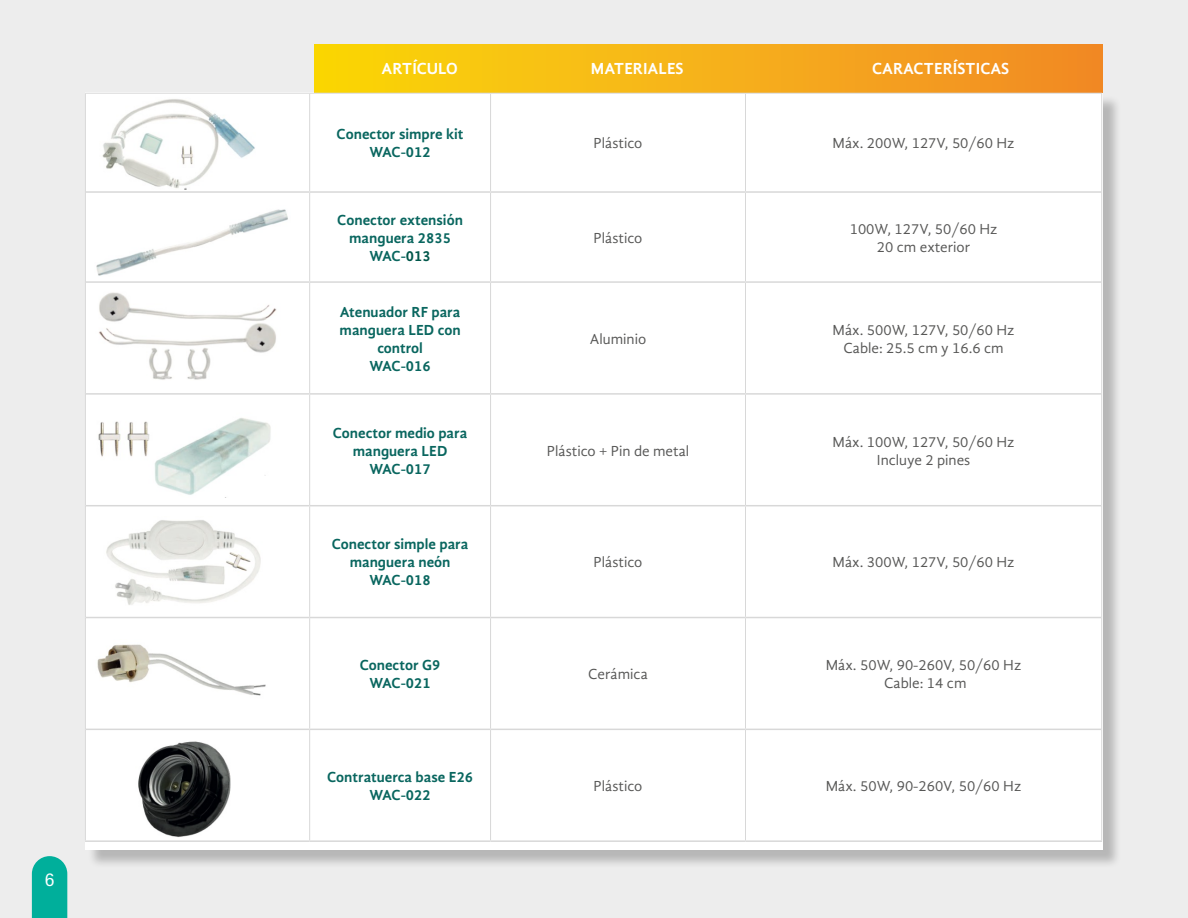
<style>
.page{position:relative;width:1188px;height:918px;background:#ededed}
.page>*{position:absolute;margin:0;border:0;box-sizing:border-box;transform-origin:0 0}
.t1{font:18px "Acumin Variable Concept";color:#fff}
.t2{font:700 16.5px "Gandhi Sans";color:#fff}
.t3{font:15px/18px "Gandhi Sans";color:#575756;text-align:center}
.t4{font:700 15px/18px "Gandhi Sans";color:#09665f;text-align:center}
.s1{color:#00574a}
</style>
<div class="page">
<div style="left:87px;top:95px;width:1035px;height:774px;background:#000;opacity:.23"></div>
<div style="left:85px;top:93px;width:1018px;height:757px;background:#fff"></div>
<div style="left:315px;top:45px;width:788px;height:48px;background:linear-gradient(to right,#fad808,#f28a27)"></div>
<svg style="left:32px;top:856px;width:35px;height:62px;background:#0eb2a0"></svg>
<hr style="left:85px;top:93px;width:225px;height:1px;background:#d8d8d8">
<hr style="left:85px;top:94px;width:1px;height:98px;background:#d8d8d8">
<hr style="left:310px;top:93px;width:181px;height:1px;background:#d8d8d8">
<hr style="left:309px;top:94px;width:1px;height:97px;background:#d8d8d8">
<hr style="left:491px;top:93px;width:255px;height:1px;background:#d8d8d8">
<hr style="left:490px;top:94px;width:1px;height:97px;background:#d8d8d8">
<hr style="left:491px;top:191px;width:255px;height:2px;background:#d8d8d8">
<hr style="left:491px;top:281px;width:255px;height:2px;background:#d8d8d8">
<hr style="left:746px;top:93px;width:356px;height:1px;background:#d8d8d8">
<hr style="left:745px;top:94px;width:1px;height:97px;background:#d8d8d8">
<hr style="left:1101px;top:94px;width:1px;height:98px;background:#d8d8d8">
<hr style="left:86px;top:191px;width:224px;height:2px;background:#d8d8d8">
<hr style="left:310px;top:191px;width:181px;height:2px;background:#d8d8d8">
<hr style="left:86px;top:281px;width:224px;height:2px;background:#d8d8d8">
<hr style="left:310px;top:281px;width:181px;height:2px;background:#d8d8d8">
<hr style="left:85px;top:192px;width:1px;height:90px;background:#d8d8d8">
<hr style="left:309px;top:193px;width:1px;height:88px;background:#d8d8d8">
<hr style="left:490px;top:193px;width:1px;height:88px;background:#d8d8d8">
<hr style="left:85px;top:282px;width:1px;height:112px;background:#d8d8d8">
<hr style="left:309px;top:283px;width:1px;height:110px;background:#d8d8d8">
<hr style="left:490px;top:283px;width:1px;height:110px;background:#d8d8d8">
<hr style="left:85px;top:394px;width:1px;height:112px;background:#d8d8d8">
<hr style="left:309px;top:395px;width:1px;height:110px;background:#d8d8d8">
<hr style="left:490px;top:395px;width:1px;height:110px;background:#d8d8d8">
<hr style="left:85px;top:506px;width:1px;height:112px;background:#d8d8d8">
<hr style="left:309px;top:506px;width:1px;height:111px;background:#d8d8d8">
<hr style="left:490px;top:506px;width:1px;height:111px;background:#d8d8d8">
<hr style="left:85px;top:618px;width:1px;height:111px;background:#d8d8d8">
<hr style="left:309px;top:618px;width:1px;height:111px;background:#d8d8d8">
<hr style="left:490px;top:618px;width:1px;height:111px;background:#d8d8d8">
<hr style="left:85px;top:729px;width:1px;height:111px;background:#d8d8d8">
<hr style="left:309px;top:730px;width:1px;height:110px;background:#d8d8d8">
<hr style="left:490px;top:730px;width:1px;height:110px;background:#d8d8d8">
<hr style="left:746px;top:191px;width:355px;height:2px;background:#d8d8d8">
<hr style="left:745px;top:193px;width:1px;height:88px;background:#d8d8d8">
<hr style="left:1101px;top:192px;width:1px;height:90px;background:#d8d8d8">
<hr style="left:746px;top:281px;width:355px;height:2px;background:#d8d8d8">
<hr style="left:745px;top:283px;width:1px;height:110px;background:#d8d8d8">
<hr style="left:1101px;top:282px;width:1px;height:112px;background:#d8d8d8">
<hr style="left:745px;top:395px;width:1px;height:110px;background:#d8d8d8">
<hr style="left:1101px;top:394px;width:1px;height:112px;background:#d8d8d8">
<hr style="left:745px;top:506px;width:1px;height:111px;background:#d8d8d8">
<hr style="left:1101px;top:506px;width:1px;height:112px;background:#d8d8d8">
<hr style="left:745px;top:618px;width:1px;height:111px;background:#d8d8d8">
<hr style="left:1101px;top:618px;width:1px;height:111px;background:#d8d8d8">
<hr style="left:745px;top:730px;width:1px;height:110px;background:#d8d8d8">
<hr style="left:1101px;top:729px;width:1px;height:111px;background:#d8d8d8">
<hr style="left:86px;top:393px;width:224px;height:2px;background:#d8d8d8">
<hr style="left:310px;top:393px;width:181px;height:2px;background:#d8d8d8">
<hr style="left:86px;top:505px;width:224px;height:1px;background:#d8d8d8">
<hr style="left:310px;top:505px;width:181px;height:1px;background:#d8d8d8">
<hr style="left:86px;top:617px;width:224px;height:1px;background:#d8d8d8">
<hr style="left:310px;top:617px;width:181px;height:1px;background:#d8d8d8">
<hr style="left:86px;top:729px;width:224px;height:1px;background:#d8d8d8">
<hr style="left:310px;top:729px;width:181px;height:1px;background:#d8d8d8">
<hr style="left:85px;top:840px;width:225px;height:2px;background:#d8d8d8">
<hr style="left:310px;top:840px;width:181px;height:2px;background:#d8d8d8">
<hr style="left:491px;top:393px;width:255px;height:2px;background:#d8d8d8">
<hr style="left:491px;top:505px;width:255px;height:1px;background:#d8d8d8">
<hr style="left:491px;top:617px;width:255px;height:1px;background:#d8d8d8">
<hr style="left:491px;top:729px;width:255px;height:1px;background:#d8d8d8">
<hr style="left:491px;top:840px;width:255px;height:2px;background:#d8d8d8">
<hr style="left:746px;top:393px;width:355px;height:2px;background:#d8d8d8">
<hr style="left:746px;top:505px;width:355px;height:1px;background:#d8d8d8">
<hr style="left:746px;top:617px;width:355px;height:1px;background:#d8d8d8">
<hr style="left:746px;top:729px;width:355px;height:1px;background:#d8d8d8">
<hr style="left:746px;top:840px;width:356px;height:2px;background:#d8d8d8">
<img style="left:99px;top:292px;width:178px;height:88px">
<img style="left:102px;top:99px;width:153px;height:90px">
<img style="left:96px;top:209px;width:192px;height:67px">
<img style="left:98px;top:418px;width:173px;height:80px">
<img style="left:106px;top:520px;width:155px;height:85px">
<img style="left:97px;top:644px;width:169px;height:52px">
<img style="left:138px;top:741px;width:93px;height:96px">
<p class="t1" style="left:45px;top:867px;width:11px">6</p>
<p class="t2" style="left:382px;top:59px;width:78px">ARTÍCULO</p>
<p class="t2" style="left:591px;top:59px;width:94px">MATERIALES</p>
<p class="t2" style="left:872px;top:59px;width:139px">CARACTERÍSTICAS</p>
<p class="t4" style="left:337px;top:125px;width:128px">Conector simpre kit<br>WAC-012</p>
<p class="t3" style="left:594px;top:134px;width:50px">Plástico</p>
<p class="t3" style="left:833px;top:134px;width:183px">Máx. 200W, 127V, 50/60 Hz</p>
<p class="t4" style="left:337px;top:211px;width:127px">Conector extensión manguera 2835<br>WAC-<span class="s1">013</span></p>
<p class="t4" style="left:340px;top:303px;width:122px">Atenuador RF para manguera LED con control<br>WAC-016</p>
<p class="t4" style="left:333px;top:423px;width:136px">Conector medio para manguera LED<br>WAC-017</p>
<p class="t4" style="left:332px;top:535px;width:138px">Conector simple para manguera neón<br>WAC-018</p>
<p class="t3" style="left:594px;top:229px;width:50px">Plástico</p>
<p class="t3" style="left:850px;top:220px;width:149px">100W, 127V, 50/60 Hz<br>20 cm exterior</p>
<p class="t3" style="left:590px;top:330px;width:58px">Aluminio</p>
<p class="t3" style="left:833px;top:321px;width:183px">Máx. 500W, 127V, 50/60 Hz<br>Cable: 25.5 cm y 16.6 cm</p>
<p class="t3" style="left:547px;top:442px;width:144px">Plástico + Pin de metal</p>
<p class="t3" style="left:833px;top:433px;width:183px">Máx. 100W, 127V, 50/60 Hz<br>Incluye 2 pines</p>
<p class="t3" style="left:594px;top:553px;width:50px">Plástico</p>
<p class="t3" style="left:833px;top:553px;width:183px">Máx. 300W, 127V, 50/60 Hz</p>
<p class="t4" style="left:360px;top:656px;width:82px">Conector G9<br>WAC-021</p>
<p class="t3" style="left:588px;top:665px;width:61px">Cerámica</p>
<p class="t3" style="left:826px;top:656px;width:197px">Máx. 50W, 90-260V, 50/60 Hz<br>Cable: 14 cm</p>
<p class="t4" style="left:327px;top:768px;width:148px">Contratuerca base E26<br>WAC-022</p>
<p class="t3" style="left:594px;top:777px;width:50px">Plástico</p>
<p class="t3" style="left:826px;top:777px;width:197px">Máx. 50W, 90-260V, 50/60 Hz</p>
</div>
